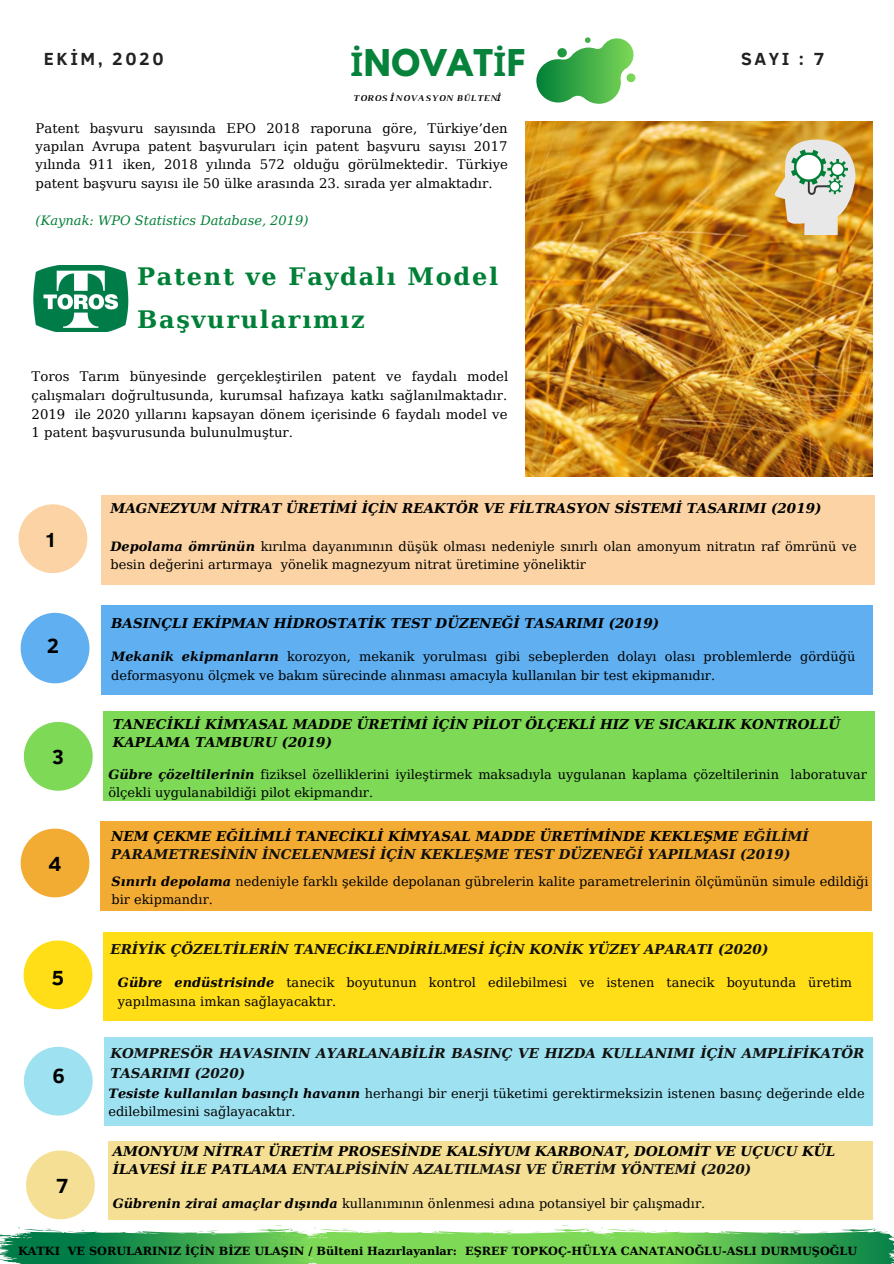
<style>
.page{position:relative;width:894px;height:1264px;background:#fff}
.page>*{position:absolute;margin:0;border:0;box-sizing:border-box;transform-origin:0 0}
.t1{font:700 32.7px "League Spartan";letter-spacing:.02em;color:#008037}
.t2{font:700 24px/42.8px "DejaVu Serif";letter-spacing:.07em;color:#008037}
.t3{font:700 21px "Clear Sans";color:#000}
.t4{font:700 20.85px "Clear Sans";color:#000}
.t5{font:700 18px "Clear Sans";letter-spacing:.14em;color:#222}
.t6{font:italic 700 13.5px/18px "DejaVu Serif";color:#000}
.t7{font:italic 700 13.5px/18px "DejaVu Serif";color:#100f0d}
.t8{font:13.2px/18.5px "DejaVu Serif";color:#000;text-align:justify}
.t9{font:italic 13.05px "DejaVu Serif";color:#008037}
.t10{font:12.9px/18.3px "DejaVu Serif";color:#000}
.t11{font:700 11.25px "DejaVu Serif";color:#000}
.t12{font:italic 700 9px "Luthier";letter-spacing:.07em;color:#000}
.s1{font-family:"Noto Sans"}
.s2{font-weight:700;font-style:italic}
.s3{color:#000}
.s4{color:#100f0d}
</style>
<div class="page">
<svg style="left:536px;top:37px;width:99px;height:67px"></svg>
<svg style="left:19px;top:504px;width:68px;height:69px"></svg>
<svg style="left:21px;top:613px;width:68px;height:70px"></svg>
<svg style="left:24px;top:722px;width:69px;height:68px"></svg>
<svg style="left:21px;top:828px;width:68px;height:69px"></svg>
<svg style="left:24px;top:940px;width:68px;height:69px"></svg>
<svg style="left:0;top:1150px;width:893px;height:113px"></svg>
<svg style="left:24px;top:1046px;width:69px;height:69px"></svg>
<div style="left:101px;top:495px;width:773px;height:90px;background:#fbd3a4"></div>
<div style="left:101px;top:605px;width:771px;height:90px;background:#5faff1"></div>
<div style="left:103px;top:711px;width:771px;height:90px;background:#7ed957"></div>
<div style="left:101px;top:821px;width:770px;height:90px;background:#f2ac34"></div>
<div style="left:103px;top:931px;width:769px;height:89px;background:#ffde17"></div>
<div style="left:104px;top:1036px;width:768px;height:89px;background:#9ee2f1"></div>
<div style="left:108px;top:1140px;width:764px;height:79px;background:#f4df95"></div>
<img style="left:525px;top:121px;width:346px;height:355px">
<img style="left:33px;top:265px;width:96px;height:67px">
<svg style="left:773px;top:136px;width:83px;height:99px"></svg>
<h1 class="t1" style="left:350px;top:46px;width:176px"><span class="s1">İ</span>NOVAT<span class="s1">İ</span>F</h1>
<p class="t12" style="left:352px;top:94px;width:150px">TOROS <span class="s1">İ</span>NOVASYON BÜLTEN<span class="s1">İ</span></p>
<h3 class="t5" style="left:44px;top:45px;width:121px">EKİM, 2020</h3>
<h3 class="t5" style="left:741px;top:45px;width:85px">SAYI : 7</h3>
<p class="t8" style="left:36px;top:119px;width:473px">Patent başvuru sayısında EPO 2018 raporuna göre, Türkiye’den yapılan Avrupa patent başvuruları için patent başvuru sayısı 2017 yılında 911 iken, 2018 yılında 572 olduğu görülmektedir. Türkiye patent başvuru sayısı ile 50 ülke arasında 23. sırada yer almaktadır.</p>
<p class="t9" style="left:36px;top:213px;width:274px">(Kaynak: WPO Statistics Database, 2019)</p>
<h2 class="t2" style="left:137px;top:255px;width:362px">Patent ve Faydalı Model<br>Başvurularımız</h2>
<p class="t8" style="left:32px;top:367px;width:478px">Toros Tarım bünyesinde gerçekleştirilen patent ve faydalı model çalışmaları doğrultusunda, kurumsal hafızaya katkı sağlanılmaktadır.<br>2019 ile 2020 yıllarını kapsayan dönem içerisinde 6 faydalı model ve 1 patent başvurusunda bulunulmuştur.</p>
<h3 class="t3" style="left:44px;top:524px;width:15px">1</h3>
<h3 class="t3" style="left:47px;top:630px;width:14px">2</h3>
<h3 class="t4" style="left:52px;top:742px;width:14px">3</h3>
<h3 class="t3" style="left:48px;top:848px;width:15px">4</h3>
<h3 class="t3" style="left:52px;top:962px;width:14px">5</h3>
<h3 class="t3" style="left:52px;top:1060px;width:14px">6</h3>
<h3 class="t3" style="left:56px;top:1170px;width:15px">7</h3>
<p class="t6" style="left:110px;top:499px;width:712px">MAGNEZYUM NİTRAT ÜRETİMİ İÇİN REAKTÖR VE FİLTRASYON SİSTEMİ TASARIMI (2019)</p>
<p class="t10" style="left:110px;top:537px;width:747px"><span class="s2">Depolama ömrünün</span> kırılma dayanımının düşük olması nedeniyle sınırlı olan amonyum nitratın raf ömrünü ve besin değerini artırmaya yönelik magnezyum nitrat üretimine yöneliktir</p>
<p class="t6" style="left:111px;top:614px;width:549px">BASINÇLI EKİPMAN HİDROSTATİK TEST DÜZENEĞİ TASARIMI (2019)</p>
<p class="t10" style="left:111px;top:647px;width:745px"><span class="s2">Mekanik ekipmanların</span> korozyon, mekanik yorulması gibi sebeplerden dolayı olası problemlerde gördüğü deformasyonu ölçmek ve bakım sürecinde alınması amacıyla kullanılan bir test ekipmanıdır.</p>
<p class="t6" style="left:113px;top:715px;width:728px">TANECİKLİ KİMYASAL MADDE ÜRETİMİ İÇİN PİLOT ÖLÇEKLİ HIZ VE SICAKLIK KONTROLLÜ<br>KAPLAMA TAMBURU (2019)</p>
<p class="t10" style="left:108px;top:765px;width:760px"><span class="s2">Gübre çözeltilerinin</span> fiziksel özelliklerini iyileştirmek maksadıyla uygulanan kaplama çözeltilerinin laboratuvar ölçekli uygulanabildiği pilot ekipmandır.</p>
<p class="t7" style="left:111px;top:827px;width:699px"><span class="s3">NEM ÇEKME EĞİLİMLİ TANECİKLİ KİMYASAL MADDE ÜRETİMİNDE KEKLEŞME</span> EĞİLİMİ<br>PARAMETRESİNİN İNCELENMESİ İÇİN KEKLEŞME TEST DÜZENEĞİ YAPILMASI (2019)</p>
<p class="t10" style="left:111px;top:872px;width:758px"><span class="s2">Sınırlı depolama</span> nedeniyle farklı şekilde depolanan gübrelerin kalite parametrelerinin ölçümünün simule edildiği bir ekipmandır.</p>
<p class="t7" style="left:110px;top:940px;width:659px">ERİYİK ÇÖZELTİLERİN TANECİKLENDİRİLMESİ İÇİN KONİK YÜZEY APARATI (2020)</p>
<p class="t10" style="left:118px;top:973px;width:735px"><span class="s2">Gübre endüstrisinde</span> tanecik boyutunun kontrol edilebilmesi ve istenen tanecik boyutunda üretim yapılmasına imkan sağlayacaktır.</p>
<p class="t7" style="left:110px;top:1044px;width:755px;line-height:19.2px">KOMPRESÖR HAVASININ AYARLANABİLİR BASINÇ VE HIZDA KULLANIMI İÇİN AMPLİFİKATÖR<br>TASARIMI (2020)</p>
<p class="t10" style="left:108px;top:1084px;width:757px"><span class="s2">Tesiste kullanılan basınçlı havanın</span> herhangi bir enerji tüketimi gerektirmeksizin istenen basınç değerinde elde edilebilmesini sağlayacaktır.</p>
<p class="t6" style="left:113px;top:1141px;width:723px">AMONYUM NİTRAT ÜRETİM PROSESİNDE KALSİYUM KARBONAT, DOLOMİT VE UÇUCU KÜL<br>İLAVESİ İLE PATLAMA <span class="s4">ENTALPİSİNİN AZALTILMASI VE ÜRETİM YÖNTEMİ (2020)</span></p>
<p class="t10" style="left:113px;top:1194px;width:594px"><span class="s2">Gübrenin zirai amaçlar dışında</span> kullanımının önlenmesi adına potansiyel bir çalışmadır.</p>
<p class="t11" style="left:18px;top:1244px;width:840px">KATKI VE SORULARINIZ İÇİN BİZE ULAŞIN / Bülteni Hazırlayanlar: EŞREF TOPKOÇ-HÜLYA CANATANOĞLU-ASLI DURMUŞOĞLU</p>
</div>
